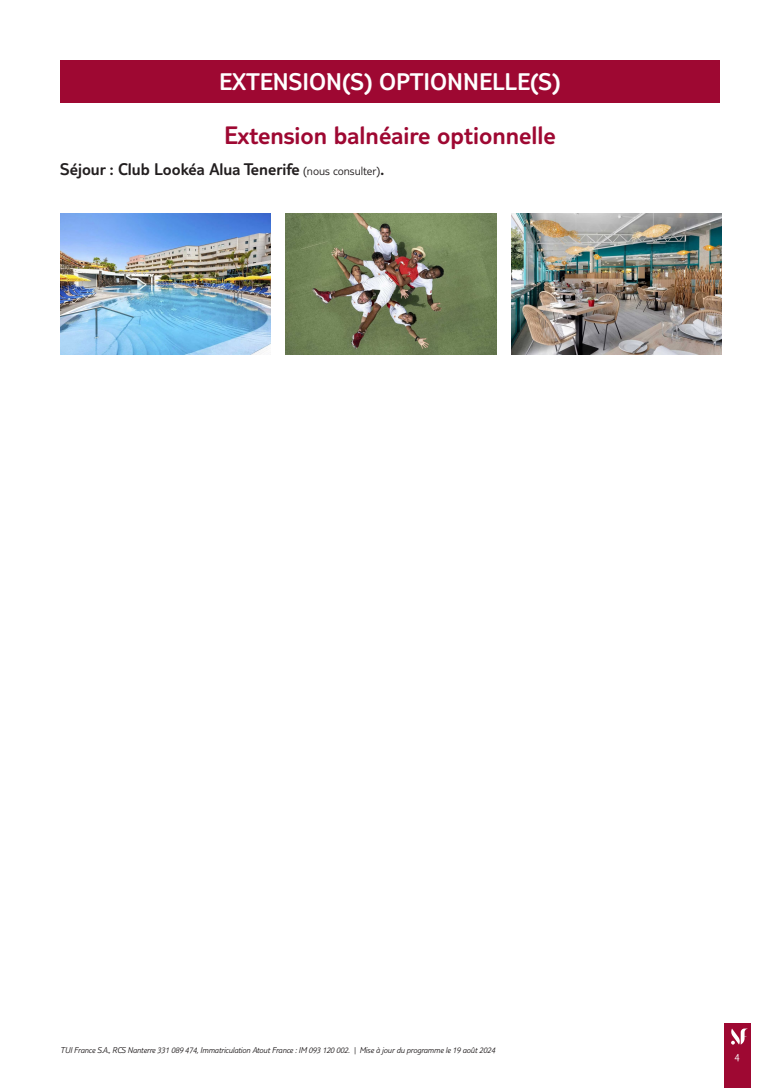
<style>
.page{position:relative;width:780px;height:1088px;background:#fff}
.page>*{position:absolute;margin:0;border:0;box-sizing:border-box;transform-origin:0 0}
.t1{font:300 26.25px "TUI Type";color:#9e0832}
.t2{font:300 25px "TUI Type";color:#fff}
.t3{font:300 17.5px "TUI Type";color:#231f20}
.t4{font:300 11.25px "TUI Type";color:#fff}
.t5{font:italic 300 8.75px "TUI Type";letter-spacing:-.02em;color:#231f20}
.s1{font-size:12.5px}
</style>
<div class="page">
<div style="left:724px;top:1023px;width:26px;height:65px;background:#9e0832"></div>
<svg style="left:731px;top:1028px;width:17px;height:16px"></svg>
<div style="left:60px;top:60px;width:659px;height:43px;background:#9e0832"></div>
<img style="left:60px;top:213px;width:210px;height:142px">
<img style="left:286px;top:213px;width:210px;height:142px">
<img style="left:511px;top:213px;width:210px;height:142px">
<h2 class="t2" style="left:219px;top:67px;width:343px">EXTENSION(S) OPTIONNELLE(S)</h2>
<h1 class="t1" style="left:224px;top:120px;width:333px">Extension balnéaire optionnelle</h1>
<h3 class="t3" style="left:60px;top:160px;width:325px">Séjour : Club Lookéa Alua Tenerife <span class="s1">(nous consulter)</span>.</h3>
<p class="t5" style="left:60px;top:1045px;width:436px">TUI France S.A., RCS Nanterre 331 089 474, Immatriculation Atout France : IM 093 120 002. | Mise à jour du programme le 19 août 2024</p>
<p class="t4" style="left:734px;top:1050px;width:7px">4</p>
</div>
